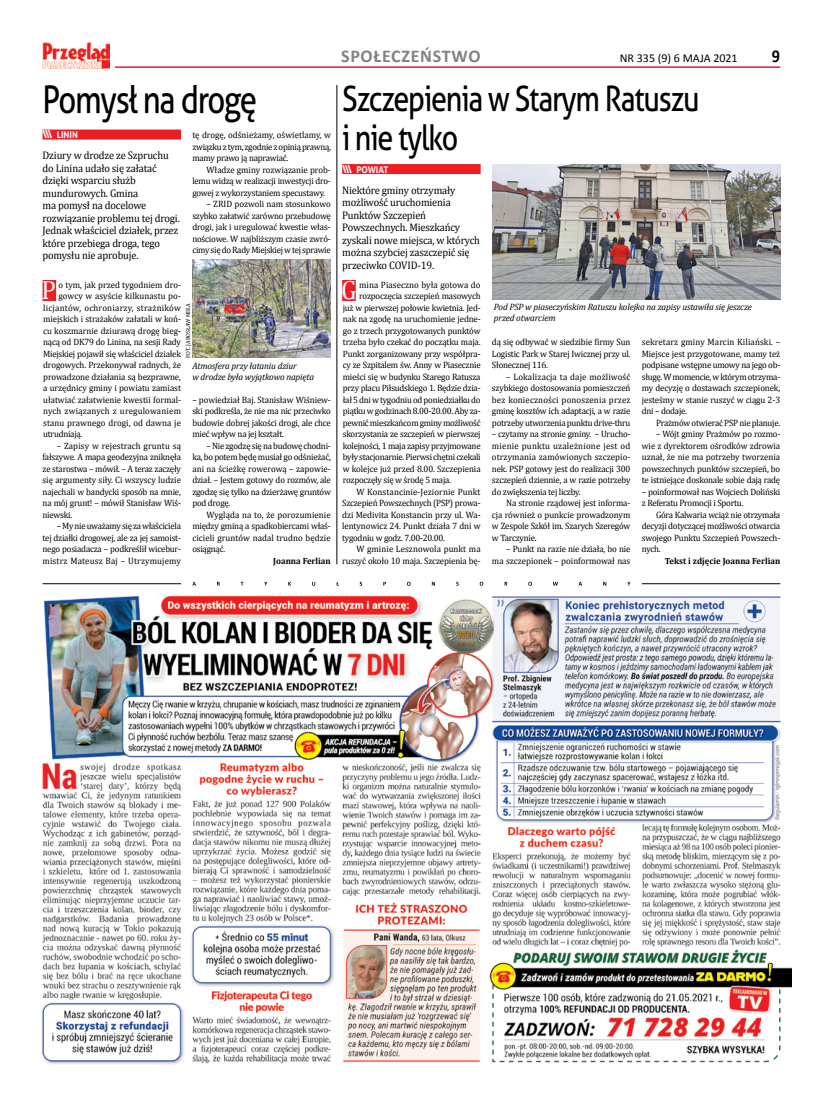
<style>
.page{position:relative;width:820px;height:1106px;background:#fff}
.page>*{position:absolute;margin:0;border:0;box-sizing:border-box;transform-origin:0 0}
.t1{font:38px "Aller";letter-spacing:-.04em;color:#000;scale:.82 1}
.t2{font:35px/39px "Aller";letter-spacing:-.04em;color:#000;scale:.82 1}
.t3{font:26.5px "Cambria";color:#fff;scale:.96 1}
.t4{font:700 18px "Calibri";letter-spacing:.04em;color:#808285}
.t5{font:700 18px "Calibri";color:#000;scale:.9 1}
.t6{font:12px "Calibri";color:#000}
.t7{font:11px/12.5px "Cambria";letter-spacing:-.015em;color:#000;scale:.95 1}
.t8{font:9.2px/11.5px "Cambria";letter-spacing:-.025em;color:#000;text-align:justify;scale:.96 1}
.t9{font:9.2px/11.5px "Cambria";letter-spacing:-.005em;color:#000;text-align:right;scale:.96 1}
.t10{font:italic 9.2px/11px "Cambria";letter-spacing:-.015em;color:#000}
.t11{font:9.2px "Cambria";color:#000;scale:.96 1}
.t12{font:9.2px "Cambria";letter-spacing:.01em;color:#000;scale:.96 1}
.t13{font:9.2px "Cambria";letter-spacing:.005em;color:#000;scale:.96 1}
.t14{font:9.2px "Cambria";letter-spacing:.025em;color:#000;scale:.96 1}
.t15{font:9.2px "Cambria";letter-spacing:.02em;color:#000;scale:.96 1}
.t16{font:700 9.2px "Aller";color:#fff;scale:.96 1}
.t17{font:700 9px "Cambria";color:#000;scale:.96 1}
.t18{font:6px "Cambria";color:#000;scale:.96 1}
.s1{font-size:11px}
</style>
<div class="page">
<hr style="left:43px;top:66px;width:737px;height:2px;background:#ed1d24">
<div style="left:43px;top:42px;width:71px;height:26px;background:#fff"></div>
<img style="left:43px;top:42px;width:67px;height:26px">
<img style="left:42px;top:596px;width:749px;height:469px">
<div style="left:43px;top:129px;width:138px;height:10px;background:#ed1d24"></div>
<div style="left:43px;top:280px;width:13px;height:21px;background:#ed1d24"></div>
<div style="left:342px;top:164px;width:138px;height:10px;background:#ed1d24"></div>
<div style="left:342px;top:280px;width:13px;height:21px;background:#ed1d24"></div>
<img style="left:492px;top:164px;width:288px;height:135px">
<img style="left:192px;top:260px;width:139px;height:97px">
<svg style="left:192px;top:582px;width:438px;height:3px"></svg>
<hr style="left:43px;top:583px;width:138px;height:1px;background:#000">
<hr style="left:641px;top:583px;width:139px;height:1px;background:#000">
<hr style="left:336px;top:85px;width:1px;height:479px;background:#000">
<h1 class="t1" style="left:43px;top:76px;width:263px">Pomysł na drogę</h1>
<p class="t16" style="left:43px;top:129px;width:38px"><span class="s1">\\\</span> LININ</p>
<p class="t7" style="left:43px;top:149px;width:146px">Dziury w drodze ze Szpruchu do Linina udało się załatać dzięki wsparciu służb mundurowych. Gmina<br>ma pomysł na docelowe rozwiązanie problemu tej drogi.<br>Jednak właściciel działek, przez które przebiega droga, tego pomysłu nie aprobuje.</p>
<h3 class="t3" style="left:42px;top:274px;width:17px">P</h3>
<p class="t11" style="left:58px;top:279px;width:129px">o tym, jak przed tygodniem dro-</p>
<p class="t8" style="left:192px;top:129px;width:146px">tę drogę, odśnieżamy, oświetlamy, w związku z tym, zgodnie z opinią prawną, mamy prawo ją naprawiać.</p>
<p class="t8" style="left:192px;top:164px;width:146px;text-indent:14px">Władze gminy rozwiązanie prob&shy;lemu widzą w realizacji inwestycji dro&shy;gowej z wykorzystaniem specustawy.</p>
<p class="t8" style="left:192px;top:198px;width:146px;text-indent:14px">– ZRID pozwoli nam stosunkowo szybko załatwić zarówno przebudowę drogi, jak i uregulować kwestie włas&shy;nościowe. W najbliższym czasie zwró&shy;cimy się do Rady Miejskiej w tej sprawie</p>
<p class="t12" style="left:58px;top:290px;width:129px">gowcy w asyście kilkunastu po-</p>
<p class="t14" style="left:43px;top:302px;width:145px">licjantów, ochroniarzy, strażników</p>
<p class="t8" style="left:43px;top:313px;width:145px">miejskich i strażaków załatali w koń-</p>
<p class="t11" style="left:43px;top:325px;width:145px">cu koszmarnie dziurawą drogę bieg-</p>
<p class="t8" style="left:43px;top:336px;width:145px">nącą od DK79 do Linina, na sesji Rady</p>
<p class="t8" style="left:43px;top:348px;width:145px">Miejskiej pojawił się właściciel działek</p>
<p class="t8" style="left:43px;top:359px;width:145px">drogowych. Przekonywał radnych, że</p>
<p class="t8" style="left:43px;top:371px;width:145px">prowadzone działania są bezprawne,</p>
<p class="t9" style="left:43px;top:382px;width:145px">a urzędnicy gminy i powiatu zamiast</p>
<p class="t11" style="left:43px;top:394px;width:145px">ułatwiać załatwienie kwestii formal-</p>
<p class="t15" style="left:43px;top:405px;width:145px">nych związanych z uregulowaniem</p>
<p class="t12" style="left:43px;top:417px;width:145px">stanu prawnego drogi, od dawna je</p>
<p class="t8" style="left:43px;top:428px;width:42px">utrudniają.</p>
<p class="t8" style="left:43px;top:440px;width:146px;text-indent:14px">– Zapisy w rejestrach gruntu są fałszywe. A mapa geodezyjna zniknęła ze starostwa – mówił. – A teraz zaczęły się argumenty siły. Ci wszyscy ludzie najechali w bandycki sposób na mnie, na mój grunt! – mówił Stanisław Wiś&shy;niewski.</p>
<p class="t8" style="left:43px;top:520px;width:146px;text-indent:14px">– My nie uważamy się za właściciela tej działki drogowej, ale za jej samoist&shy;nego posiadacza – podkreślił wicebur&shy;mistrz Mateusz Baj – Utrzymujemy</p>
<p class="t18" style="left:184px;top:357px;width:58px;rotate:-90deg">FOT. JAROSŁAW MIKA</p>
<p class="t10" style="left:192px;top:360px;width:123px">Atmosfera przy łataniu dziur<br>w drodze była wyjątkowo napięta</p>
<p class="t8" style="left:192px;top:394px;width:146px">– powiedział Baj. Stanisław Wiśniew&shy;ski podkreśla, że nie ma nic przeciwko budowie dobrej jakości drogi, ale chce mieć wpływ na jej kształt.</p>
<p class="t8" style="left:192px;top:440px;width:146px;text-indent:14px">– Nie zgodzę się na budowę chodni&shy;ka, bo potem będę musiał go odśnieżać, ani na ścieżkę rowerową – zapowie&shy;dział. – Jestem gotowy do rozmów, ale zgodzę się tylko na dzierżawę gruntów pod drogę.</p>
<p class="t8" style="left:192px;top:509px;width:146px;text-indent:14px">Wygląda na to, że porozumienie między gminą a spadkobiercami właś&shy;cicieli gruntów nadal trudno będzie osiągnąć.</p>
<p class="t17" style="left:273px;top:554px;width:61px">Joanna Ferlian</p>
<h3 class="t4" style="left:341px;top:45px;width:141px">SPOŁECZEŃSTWO</h3>
<h3 class="t6" style="left:619px;top:51px;width:119px">NR 335 (9) 6 MAJA 2021</h3>
<h3 class="t5" style="left:771px;top:45px;width:11px">9</h3>
<h2 class="t2" style="left:342px;top:79px;width:437px">Szczepienia w Starym Ratuszu i nie tylko</h2>
<p class="t16" style="left:342px;top:164px;width:50px"><span class="s1">\\\</span> POWIAT</p>
<p class="t7" style="left:342px;top:183px;width:146px">Niektóre gminy otrzymały możliwość uruchomienia<br>Punktów Szczepień<br>Powszechnych. Mieszkańcy zyskali nowe miejsca, w których można szybciej zaszczepić się przeciwko COVID-19.</p>
<h3 class="t3" style="left:341px;top:274px;width:18px">G</h3>
<p class="t13" style="left:359px;top:279px;width:128px">mina Piaseczno była gotowa do</p>
<p class="t8" style="left:359px;top:290px;width:128px">rozpoczęcia szczepień masowych</p>
<p class="t8" style="left:342px;top:302px;width:145px">już w pierwszej połowie kwietnia. Jed-</p>
<p class="t8" style="left:342px;top:313px;width:145px">nak na zgodę na uruchomienie jedne-</p>
<p class="t8" style="left:342px;top:325px;width:145px">go z trzech przygotowanych punktów</p>
<p class="t8" style="left:342px;top:336px;width:145px">trzeba było czekać do początku maja.</p>
<p class="t8" style="left:342px;top:348px;width:145px">Punkt zorganizowany przy współpra-</p>
<p class="t8" style="left:342px;top:359px;width:145px">cy ze Szpitalem św. Anny w Piasecznie</p>
<p class="t8" style="left:342px;top:371px;width:145px">mieści się w budynku Starego Ratusza</p>
<p class="t8" style="left:342px;top:382px;width:145px">przy placu Piłsudskiego 1. Będzie dzia-</p>
<p class="t8" style="left:342px;top:394px;width:145px">łał 5 dni w tygodniu od poniedziałku do</p>
<p class="t8" style="left:342px;top:405px;width:145px">piątku w godzinach 8.00-20.00. Aby za-</p>
<p class="t8" style="left:342px;top:417px;width:145px">pewnić mieszkańcom gminy możliwość</p>
<p class="t8" style="left:342px;top:428px;width:145px">skorzystania ze szczepień w pierwszej</p>
<p class="t8" style="left:342px;top:440px;width:145px">kolejności, 1 maja zapisy przyjmowane</p>
<p class="t8" style="left:342px;top:451px;width:145px">były stacjonarnie. Pierwsi chętni czekali</p>
<p class="t8" style="left:342px;top:463px;width:145px">w kolejce już przed 8.00. Szczepienia</p>
<p class="t8" style="left:342px;top:474px;width:114px">rozpoczęły się w środę 5 maja.</p>
<p class="t12" style="left:356px;top:486px;width:131px">W Konstancinie-Jeziornie Punkt</p>
<p class="t8" style="left:342px;top:497px;width:146px">Szczepień Powszechnych (PSP) prowa-</p>
<p class="t9" style="left:342px;top:509px;width:146px">dzi Medivita Konstancin przy ul. Wa-</p>
<p class="t9" style="left:342px;top:520px;width:146px">lentynowicz 24. Punkt działa 7 dni w</p>
<p class="t8" style="left:342px;top:532px;width:108px">tygodniu w godz. 7.00-20.00.</p>
<p class="t13" style="left:356px;top:543px;width:131px">W gminie Lesznowola punkt ma</p>
<p class="t8" style="left:342px;top:555px;width:146px">ruszyć około 10 maja. Szczepienia bę-</p>
<p class="t10" style="left:493px;top:301px;width:259px">Pod PSP w piaseczyńskim Ratuszu kolejka na zapisy ustawiła się jeszcze przed otwarciem</p>
<p class="t8" style="left:492px;top:336px;width:146px">dą się odbywać w siedzibie firmy Sun Logistic Park w Starej Iwicznej przy ul.<br>Słonecznej 116.</p>
<p class="t8" style="left:492px;top:371px;width:146px;text-indent:14px">– Lokalizacja ta daje możliwość szybkiego dostosowania pomieszczeń bez konieczności ponoszenia przez gminę kosztów ich adaptacji, a w razie potrzeby utworzenia punktu drive-thru</p>
<p class="t8" style="left:492px;top:428px;width:146px">– czytamy na stronie gminy. – Urucho&shy;mienie punktu uzależnione jest od otrzymania zamówionych szczepio&shy;nek. PSP gotowy jest do realizacji 300 szczepień dziennie, a w razie potrzeby do zwiększenia tej liczby.</p>
<p class="t8" style="left:492px;top:497px;width:146px;text-indent:14px">Na stronie rządowej jest informa&shy;cja również o punkcie prowadzonym w Zespole Szkół im. Szarych Szeregów w Tarczynie.</p>
<p class="t9" style="left:492px;top:543px;width:146px">– Punkt na razie nie działa, bo nie<br>ma szczepionek – poinformował nas</p>
<p class="t8" style="left:641px;top:336px;width:146px">sekretarz gminy Marcin Kiliański. – Miejsce jest przygotowane, mamy też podpisane wstępne umowy na jego ob&shy;sługę. W momencie, w którym otrzyma&shy;my decyzję o dostawach szczepionek, jesteśmy w stanie ruszyć w ciągu 2-3 dni – dodaje.</p>
<p class="t8" style="left:655px;top:417px;width:131px">Prażmów otwierać PSP nie planuje.</p>
<p class="t8" style="left:641px;top:428px;width:146px;text-indent:14px">– Wójt gminy Prażmów po rozmo&shy;wie z dyrektorem ośrodków zdrowia uznał, że nie ma potrzeby tworzenia powszechnych punktów szczepień, bo te istniejące doskonale sobie dają radę</p>
<p class="t8" style="left:641px;top:486px;width:146px">– poinformował nas Wojciech Doliński z Referatu Promocji i Sportu.</p>
<p class="t8" style="left:641px;top:509px;width:146px;text-indent:14px">Góra Kalwaria wciąż nie otrzymała decyzji dotyczącej możliwości otwarcia swojego Punktu Szczepień Powszech&shy;nych.</p>
<p class="t17" style="left:664px;top:554px;width:122px">Tekst i zdjęcie Joanna Ferlian</p>
</div>
